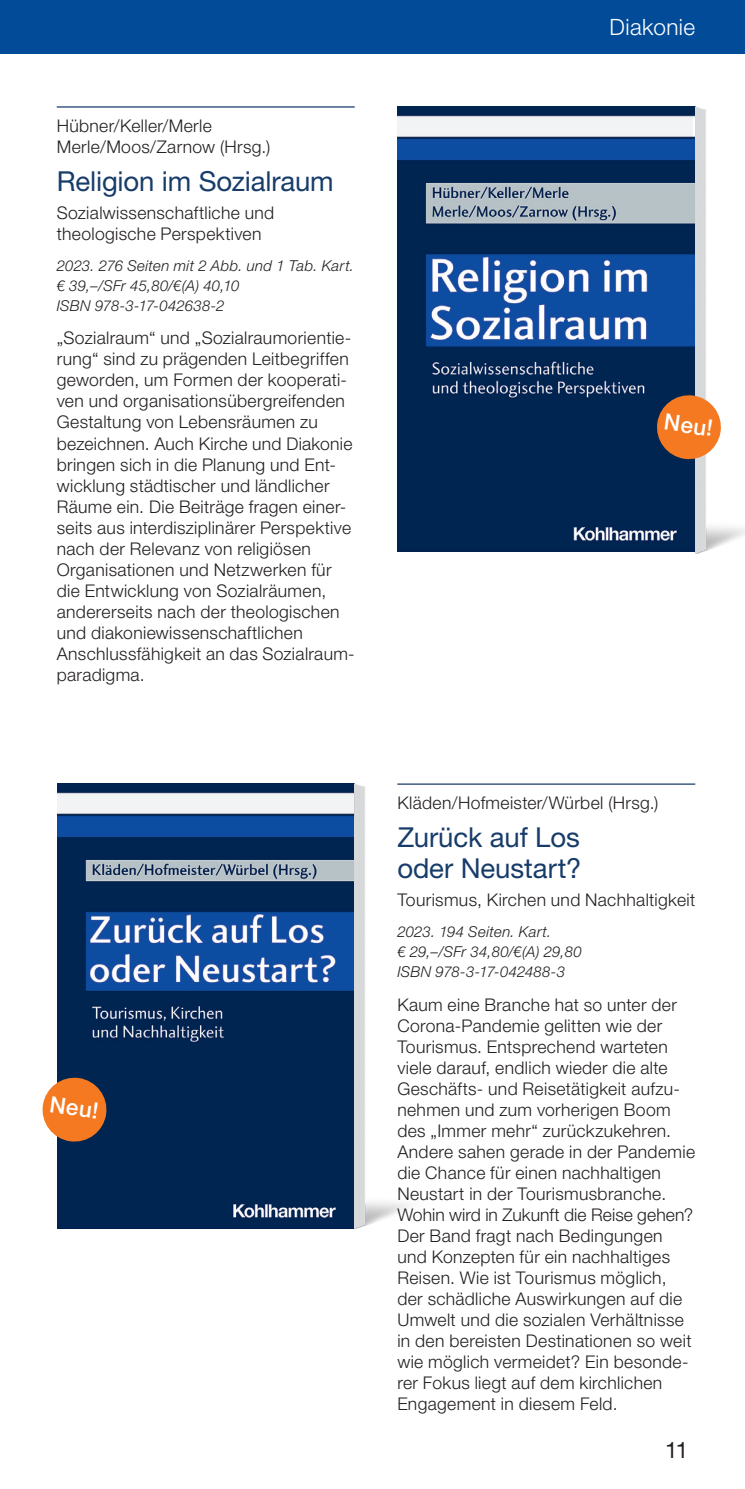
<style>
.page{position:relative;width:745px;height:1489px;background:#fff}
.page>*{position:absolute;margin:0;border:0;box-sizing:border-box;transform-origin:0 0}
.t1{font:27.5px/31.2px "Helvetica Neue LT Pro";letter-spacing:-.005em;color:#173c6a}
.t2{font:300 22.5px "Helvetica Neue LT Pro";letter-spacing:.02em;color:#fff}
.t3{font:500 22.5px "Helvetica Neue LT Pro";color:#fff}
.t4{font:22.5px "Helvetica Neue LT Pro";color:#231f20}
.t5{font:300 17.5px/21px "Helvetica Neue LT Pro";letter-spacing:.02em;color:#231f20}
.t6{font:italic 300 15px/20px "Helvetica Neue LT Pro";letter-spacing:.015em;color:#231f20}
</style>
<div class="page">
<div style="left:0;top:0;width:744px;height:53px;background:#024b99"></div>
<img style="left:397px;top:107px;width:297px;height:444px">
<img style="left:57px;top:783px;width:388px;height:445px">
<hr style="left:57px;top:106px;width:297px;height:2px;background:#173c6a">
<hr style="left:397px;top:783px;width:297px;height:1px;background:#173c6a">
<img style="left:694px;top:106px;width:50px;height:447px">
<div style="left:397px;top:115px;width:295px;height:24px;background:#f2f3f4"></div>
<div style="left:57px;top:792px;width:297px;height:24px;background:#f2f3f4"></div>
<svg style="left:42px;top:1075px;width:66px;height:68px;background:#c87841"></svg>
<svg style="left:654px;top:393px;width:68px;height:68px;background:#c97b46"></svg>
<p class="t5" style="left:57px;top:114px;width:215px">Hübner/Keller/Merle<br>Merle/Moos/Zarnow (Hrsg.)</p>
<h1 class="t1" style="left:57px;top:165px;width:278px">Religion im Sozialraum</h1>
<p class="t5" style="left:57px;top:202px;width:219px">Sozialwissenschaftliche und theologische Perspektiven</p>
<p class="t6" style="left:57px;top:255px;width:298px">2023. 276 Seiten mit 2 Abb. und 1 Tab. Kart. € 39,–/SFr 45,80/€(A) 40,10<br>ISBN 978-3-17-042638-2</p>
<p class="t5" style="left:57px;top:327px;width:297px">„Sozialraum“ und „Sozialraumorientie&shy;rung“ sind zu prägenden Leitbegriffen geworden, um Formen der kooperati&shy;ven und organisationsübergreifenden Gestaltung von Lebensräumen zu bezeichnen. Auch Kirche und Diakonie bringen sich in die Planung und Ent&shy;wicklung städtischer und ländlicher Räume ein. Die Beiträge fragen einer&shy;seits aus interdisziplinärer Perspektive nach der Relevanz von religiösen Organisationen und Netzwerken für die Entwicklung von Sozialräumen, andererseits nach der theologischen und diakoniewissenschaftlichen Anschlussfähigkeit an das Sozialraum&shy;paradigma.</p>
<p class="t2" style="left:609px;top:13px;width:87px">Diakonie</p>
<p class="t3" style="left:665px;top:408px;width:50px;rotate:8deg">Neu!</p>
<p class="t3" style="left:52px;top:1090px;width:50px;rotate:8deg">Neu!</p>
<p class="t5" style="left:397px;top:791px;width:262px">Kläden/Hofmeister/Würbel (Hrsg.)</p>
<h1 class="t1" style="left:397px;top:821px;width:185px">Zurück auf Los oder Neustart?</h1>
<p class="t5" style="left:397px;top:889px;width:299px">Tourismus, Kirchen und Nachhaltigkeit</p>
<p class="t6" style="left:397px;top:921px;width:186px">2023. 194 Seiten. Kart.<br>€ 29,–/SFr 34,80/€(A) 29,80<br>ISBN 978-3-17-042488-3</p>
<p class="t5" style="left:397px;top:993px;width:299px">Kaum eine Branche hat so unter der Corona-Pandemie gelitten wie der Tourismus. Entsprechend warteten viele darauf, endlich wieder die alte Geschäfts- und Reisetätigkeit aufzu&shy;nehmen und zum vorherigen Boom des „Immer mehr“ zurückzukehren.<br>Andere sahen gerade in der Pandemie die Chance für einen nachhaltigen Neustart in der Tourismusbranche.<br>Wohin wird in Zukunft die Reise gehen?<br>Der Band fragt nach Bedingungen und Konzepten für ein nachhaltiges Reisen. Wie ist Tourismus möglich, der schädliche Auswirkungen auf die Umwelt und die sozialen Verhältnisse in den bereisten Destinationen so weit wie möglich vermeidet? Ein besonde&shy;rer Fokus liegt auf dem kirchlichen Engagement in diesem Feld.</p>
<p class="t4" style="left:664px;top:1436px;width:25px">11</p>
</div>
